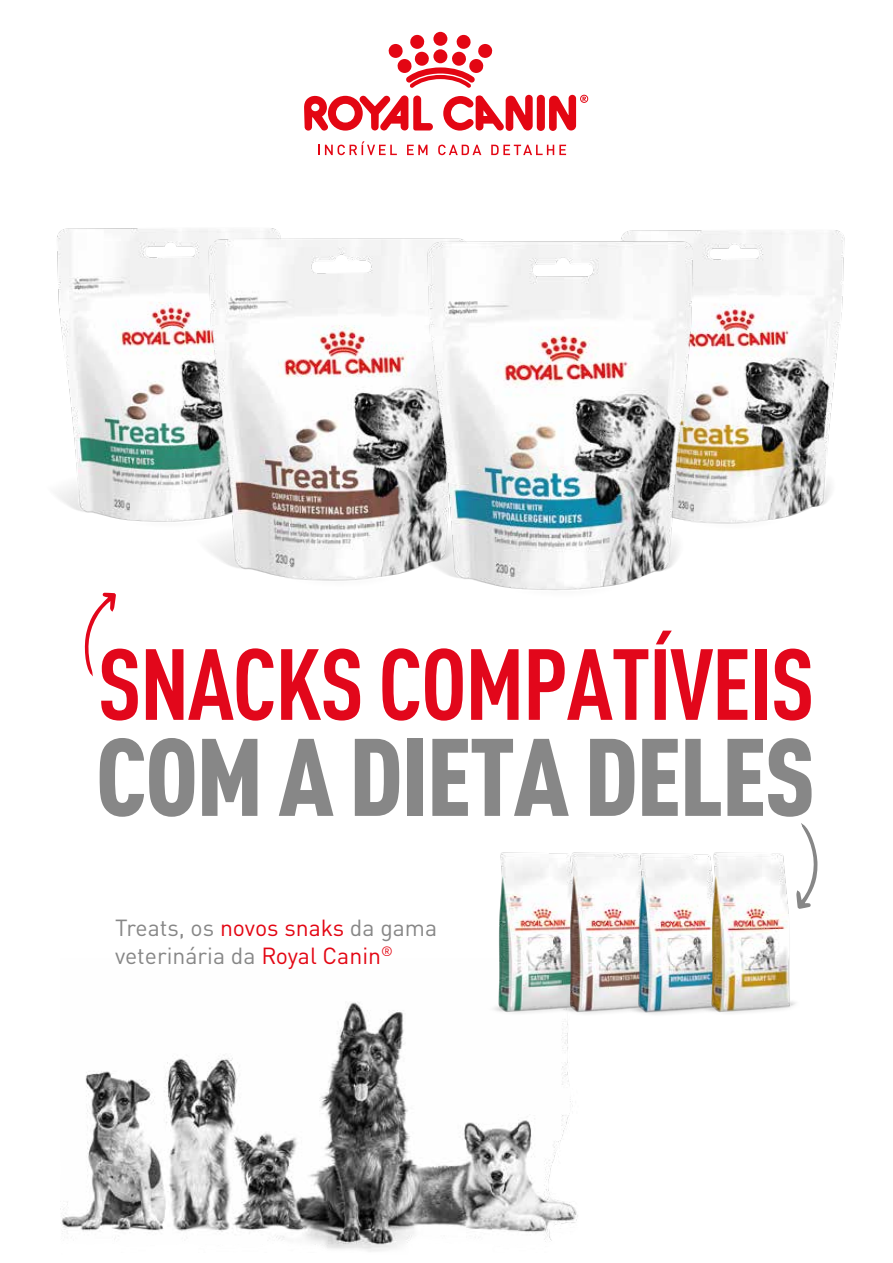
<style>
.page{position:relative;width:893px;height:1263px;background:#fff}
.page>*{position:absolute;margin:0;border:0;box-sizing:border-box;transform-origin:0 0}
.t1{font:900 condensed 108.15px "DIN Pro";letter-spacing:-.015em;color:#878787}
.t2{font:700 condensed 99.3px "DIN Pro";letter-spacing:-.015em;color:#e2071b}
.t3{font:22.95px/27.6px "DIN Pro";color:#878787}
.s1{color:#e30613}
</style>
<div class="page">
<img style="left:56px;top:228px;width:118px;height:294px">
<img style="left:735px;top:230px;width:110px;height:294px">
<img style="left:174px;top:228px;width:218px;height:353px">
<img style="left:392px;top:230px;width:343px;height:360px">
<img style="left:61px;top:1002px;width:517px;height:250px">
<svg style="left:84px;top:592px;width:32px;height:84px"></svg>
<svg style="left:801px;top:823px;width:17px;height:56px"></svg>
<img style="left:471px;top:852px;width:107px;height:178px">
<img style="left:544px;top:852px;width:68px;height:177px">
<img style="left:612px;top:853px;width:72px;height:162px">
<img style="left:684px;top:842px;width:132px;height:171px">
<svg style="left:318px;top:141px;width:79px;height:14px"></svg>
<svg style="left:407px;top:145px;width:20px;height:10px"></svg>
<svg style="left:438px;top:145px;width:43px;height:10px"></svg>
<svg style="left:491px;top:145px;width:75px;height:10px"></svg>
<svg style="left:304px;top:32px;width:284px;height:99px"></svg>
<h2 class="t2" style="left:98px;top:609px;width:718px">SNACKS COMPATÍVEIS</h2>
<h1 class="t1" style="left:96px;top:693px;width:721px">COM A DIETA DELES</h1>
<p class="t3" style="left:115px;top:912px;width:324px">Treats, os <span class="s1">novos snaks</span> da gama veterinária da <span class="s1">Royal Canin</span><sup>®</sup></p>
</div>
